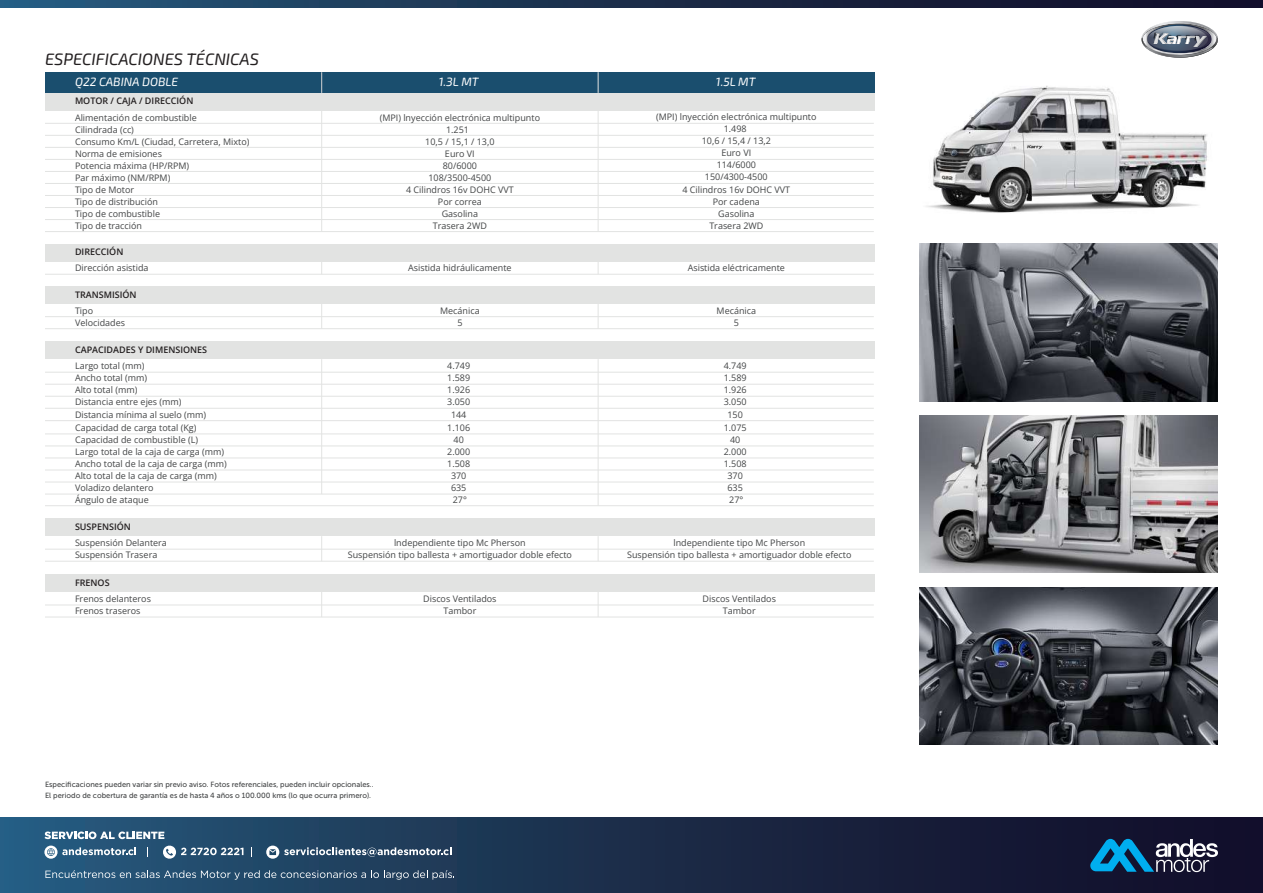
<style>
.page{position:relative;width:1263px;height:893px;background:#fff}
.page>*{position:absolute;margin:0;border:0;box-sizing:border-box;transform-origin:0 0}
.t1{font:italic 16.5px "Exo 2";color:#231f20}
.t2{font:italic 12px "Exo 2";color:#fff}
.t3{font:9px/12px "Open Sans";color:#424445;text-align:center}
.t4{font:600 9px "Open Sans";color:#231f20}
.t5{font:7.5px/10.5px "Museo Sans 500";color:#424445}
</style>
<div class="page">
<div style="left:45px;top:93px;width:829px;height:17px;background:#e2e3e2"></div>
<hr style="left:598px;top:110px;width:1px;height:122px;background:#e2e3e2">
<hr style="left:45px;top:123px;width:829px;height:1px;background:#e2e3e2">
<hr style="left:45px;top:135px;width:829px;height:1px;background:#e2e3e2">
<hr style="left:45px;top:147px;width:829px;height:1px;background:#e2e3e2">
<hr style="left:45px;top:159px;width:829px;height:1px;background:#e2e3e2">
<hr style="left:45px;top:171px;width:829px;height:1px;background:#e2e3e2">
<hr style="left:45px;top:183px;width:829px;height:1px;background:#e2e3e2">
<hr style="left:45px;top:195px;width:829px;height:1px;background:#e2e3e2">
<hr style="left:45px;top:207px;width:829px;height:1px;background:#e2e3e2">
<hr style="left:45px;top:219px;width:829px;height:1px;background:#e2e3e2">
<hr style="left:45px;top:231px;width:829px;height:1px;background:#e2e3e2">
<hr style="left:321px;top:110px;width:1px;height:122px;background:#e2e3e2">
<div style="left:45px;top:342px;width:829px;height:17px;background:#e2e3e2"></div>
<hr style="left:598px;top:359px;width:1px;height:147px;background:#e2e3e2">
<hr style="left:45px;top:372px;width:829px;height:1px;background:#e2e3e2">
<hr style="left:45px;top:384px;width:829px;height:1px;background:#e2e3e2">
<hr style="left:45px;top:396px;width:829px;height:1px;background:#e2e3e2">
<hr style="left:45px;top:408px;width:829px;height:1px;background:#e2e3e2">
<hr style="left:45px;top:420px;width:829px;height:1px;background:#e2e3e2">
<hr style="left:45px;top:434px;width:829px;height:1px;background:#e2e3e2">
<hr style="left:45px;top:446px;width:829px;height:1px;background:#e2e3e2">
<hr style="left:45px;top:458px;width:829px;height:1px;background:#e2e3e2">
<hr style="left:45px;top:470px;width:829px;height:1px;background:#e2e3e2">
<hr style="left:45px;top:482px;width:829px;height:1px;background:#e2e3e2">
<hr style="left:45px;top:494px;width:829px;height:1px;background:#e2e3e2">
<hr style="left:321px;top:359px;width:1px;height:135px;background:#e2e3e2">
<hr style="left:45px;top:505px;width:829px;height:1px;background:#e2e3e2">
<div style="left:45px;top:575px;width:829px;height:17px;background:#e2e3e2"></div>
<svg style="left:598px;top:592px;width:1px;height:25px"></svg>
<hr style="left:45px;top:605px;width:829px;height:1px;background:#e2e3e2">
<hr style="left:45px;top:617px;width:829px;height:1px;background:#e2e3e2">
<svg style="left:321px;top:592px;width:1px;height:25px"></svg>
<div style="left:45px;top:519px;width:829px;height:17px;background:#e2e3e2"></div>
<svg style="left:598px;top:536px;width:1px;height:25px"></svg>
<hr style="left:45px;top:549px;width:829px;height:1px;background:#e2e3e2">
<hr style="left:45px;top:561px;width:829px;height:1px;background:#e2e3e2">
<svg style="left:321px;top:536px;width:1px;height:25px"></svg>
<div style="left:45px;top:286px;width:829px;height:18px;background:#e2e3e2"></div>
<svg style="left:598px;top:304px;width:1px;height:24px"></svg>
<hr style="left:45px;top:316px;width:829px;height:1px;background:#e2e3e2">
<hr style="left:45px;top:328px;width:829px;height:1px;background:#e2e3e2">
<svg style="left:321px;top:304px;width:1px;height:24px"></svg>
<div style="left:45px;top:244px;width:829px;height:17px;background:#e2e3e2"></div>
<svg style="left:598px;top:261px;width:1px;height:13px"></svg>
<hr style="left:45px;top:274px;width:829px;height:1px;background:#e2e3e2">
<svg style="left:321px;top:261px;width:1px;height:13px"></svg>
<div style="left:0;top:818px;width:1263px;height:75px;background:linear-gradient(to right,#26597b,#110821)"></div>
<svg style="left:45px;top:870px;width:409px;height:10px;background:#476883"></svg>
<svg style="left:45px;top:831px;width:119px;height:8px"></svg>
<svg style="left:162px;top:845px;width:81px;height:14px"></svg>
<svg style="left:266px;top:846px;width:185px;height:13px;background:#597187"></svg>
<svg style="left:44px;top:846px;width:92px;height:13px"></svg>
<svg style="left:1141px;top:21px;width:77px;height:37px"></svg>
<svg style="left:1090px;top:839px;width:128px;height:33px;background:#346081"></svg>
<svg style="left:0;top:0;width:1263px;height:8px;background:#1b304e"></svg>
<img style="left:919px;top:587px;width:299px;height:157px">
<img style="left:919px;top:415px;width:299px;height:158px">
<img style="left:919px;top:244px;width:299px;height:157px">
<img style="left:926px;top:86px;width:281px;height:127px">
<div style="left:45px;top:72px;width:829px;height:21px;background:#1a4e6e"></div>
<svg style="left:321px;top:72px;width:1px;height:21px"></svg>
<svg style="left:598px;top:72px;width:1px;height:21px"></svg>
<h1 class="t1" style="left:45px;top:48px;width:216px">ESPECIFICACIONES TÉCNICAS</h1>
<h2 class="t2" style="left:75px;top:73px;width:105px">Q22 CABINA DOBLE</h2>
<h2 class="t2" style="left:439px;top:73px;width:41px">1.3L MT</h2>
<h2 class="t2" style="left:716px;top:73px;width:41px">1.5L MT</h2>
<p class="t4" style="left:75px;top:95px;width:120px">MOTOR / CAJA / DIRECCIÓN</p>
<p class="t3" style="left:75px;top:111px;width:176px;text-align:left">Alimentación de combustible<br>Cilindrada (cc)<br>Consumo Km/L (Ciudad, Carretera, Mixto)<br>Norma de emisiones<br>Potencia máxima (HP/RPM)<br>Par máximo (NM/RPM)<br>Tipo de Motor<br>Tipo de distribución<br>Tipo de combustible<br>Tipo de tracción</p>
<p class="t3" style="left:380px;top:111px;width:162px">(MPI) lnyección electrónica multipunto<br>1.251<br>10,5 / 15,1 / 13,0<br>Euro VI<br>80/6000<br>108/3500-4500<br>4 Cilindros 16v DOHC VVT<br>Por correa<br>Gasolina<br>Trasera 2WD</p>
<p class="t3" style="left:656px;top:111px;width:162px">(MPI) lnyección electrónica multipunto<br>1.498<br>10,6 / 15,4 / 13,2<br>Euro VI<br>114/6000<br>150/4300-4500</p>
<p class="t3" style="left:682px;top:183px;width:109px">4 Cilindros 16v DOHC VVT<br>Por cadena<br>Gasolina<br>Trasera 2WD</p>
<p class="t4" style="left:75px;top:246px;width:50px">DIRECCIÓN</p>
<p class="t3" style="left:75px;top:262px;width:75px">Dirección asistida</p>
<p class="t3" style="left:408px;top:262px;width:105px">Asistida hidráulicamente</p>
<p class="t3" style="left:688px;top:262px;width:99px">Asistida eléctricamente</p>
<p class="t4" style="left:75px;top:288px;width:63px">TRANSMISIÓN</p>
<p class="t3" style="left:75px;top:304px;width:52px;text-align:left">Tipo<br>Velocidades</p>
<p class="t3" style="left:440px;top:304px;width:41px">Mecánica<br>5</p>
<p class="t3" style="left:716px;top:304px;width:41px">Mecánica<br>5</p>
<p class="t4" style="left:75px;top:344px;width:134px">CAPACIDADES Y DIMENSIONES</p>
<p class="t3" style="left:75px;top:360px;width:133px;text-align:left">Largo total (mm)<br>Ancho total (mm)<br>Alto total (mm)<br>Distancia entre ejes (mm)<br>Distancia mínima al suelo (mm)</p>
<p class="t3" style="left:75px;top:421px;width:153px;text-align:left">Capacidad de carga total (Kg)<br>Capacidad de combustible (L)<br>Largo total de la caja de carga (mm)<br>Ancho total de la caja de carga (mm)<br>Alto total de la caja de carga (mm)<br>Voladizo delantero</p>
<p class="t3" style="left:75px;top:493px;width:75px">Ángulo de ataque</p>
<p class="t4" style="left:75px;top:521px;width:58px">SUSPENSIÓN</p>
<p class="t3" style="left:75px;top:537px;width:93px;text-align:left">Suspensión Delantera<br>Suspensión Trasera</p>
<p class="t3" style="left:724px;top:360px;width:24px">4.749</p>
<p class="t3" style="left:447px;top:360px;width:24px;text-align:justify">4.749<br>1.589<br>1.926<br>3.050</p>
<p class="t3" style="left:447px;top:421px;width:24px">1.106<br>40</p>
<p class="t3" style="left:724px;top:372px;width:24px;text-align:justify">1.589<br>1.926<br>3.050</p>
<p class="t3" style="left:724px;top:408px;width:24px;line-height:13.2px">150<br>1.075</p>
<p class="t3" style="left:730px;top:433px;width:12px">40</p>
<p class="t3" style="left:451px;top:408px;width:17px">144</p>
<p class="t3" style="left:447px;top:445px;width:24px">2.000<br>1.508<br>370<br>635<br>27°</p>
<p class="t3" style="left:724px;top:445px;width:24px">2.000<br>1.508<br>370<br>635<br>27°</p>
<p class="t3" style="left:673px;top:537px;width:133px">lndependiente tipo Mc Pherson</p>
<p class="t3" style="left:348px;top:537px;width:226px">lndependiente tipo Mc Pherson<br>Suspensión tipo ballesta + amortiguador doble efecto</p>
<p class="t3" style="left:627px;top:549px;width:226px">Suspensión tipo ballesta + amortiguador doble efecto</p>
<p class="t4" style="left:75px;top:577px;width:36px">FRENOS</p>
<p class="t3" style="left:75px;top:593px;width:77px;text-align:left">Frenos delanteros<br>Frenos traseros</p>
<p class="t3" style="left:423px;top:593px;width:75px">Discos Ventilados<br>Tambor</p>
<p class="t3" style="left:723px;top:605px;width:34px">Tambor</p>
<p class="t3" style="left:703px;top:593px;width:75px">Discos Ventilados</p>
<p class="t5" style="left:45px;top:779px;width:330px">Especificaciones pueden variar sin previo aviso. Fotos referenciales, pueden incluir opcionales..<br>El periodo de cobertura de garantía es de hasta 4 años o 100.000 kms (lo que ocurra primero).</p>
</div>
